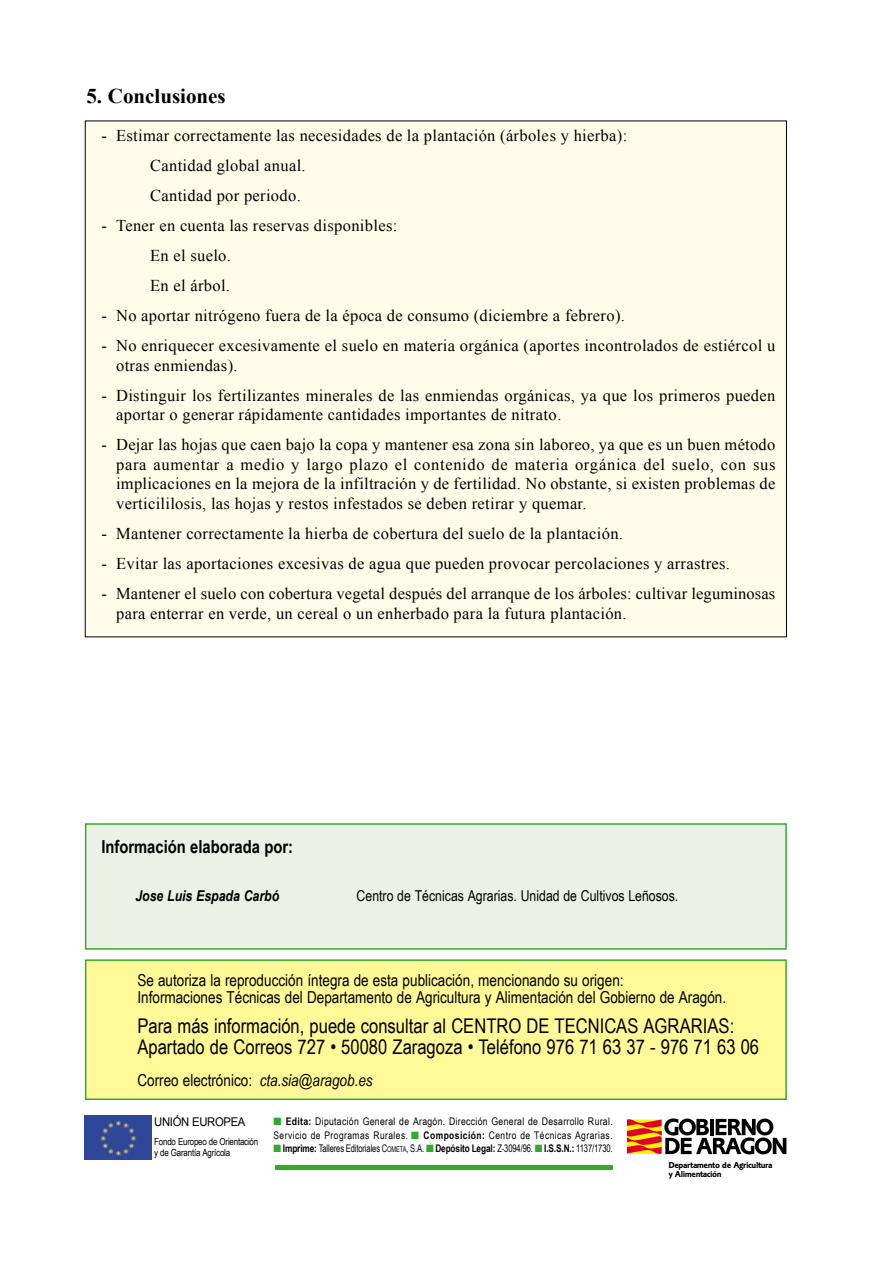
<style>
.page{position:relative;width:893px;height:1263px;background:#fff}
.page>*{position:absolute;margin:0;border:0;box-sizing:border-box;transform-origin:0 0}
.t1{font:700 21px "Times New Roman";color:#000}
.t2{font:20.25px/21px "Arial Narrow";color:#000}
.t3{font:700 18px "Arial Narrow";color:#000}
.t4{font:16.5px/19.6px "Times New Roman";letter-spacing:.02em;color:#000}
.t5{font:16.5px/16.5px "Arial Narrow";color:#000}
.t6{font:15px "Arial Narrow";color:#000}
.t7{font:italic 700 15px "Arial Narrow";color:#000}
.t8{font:12px "Arial";letter-spacing:-.03em;color:#000;scale:.94 1}
.t9{font:10.5px/13.5px "Arial Narrow";letter-spacing:.025em;color:#000}
.t10{font:10.5px "Arial Narrow";letter-spacing:-.01em;color:#000;scale:.88 1}
.t11{font:9.75px/11.7px "Arial Narrow";letter-spacing:-.025em;color:#000}
.t12{font:700 9px/9.3px "Corinthian Gobierno";color:#000}
.s1{font-style:italic}
.s2{color:#33aa2c}
.s3{font-weight:700}
.s4{font-size:7.8px}
</style>
<div class="page">
<div style="left:85px;top:121px;width:701px;height:516px;background:#fffde9"></div>
<div style="left:86px;top:824px;width:700px;height:125px;background:#ebf2e5"></div>
<div style="left:85px;top:823px;width:701px;height:127px;border:2px solid #33aa2c"></div>
<img style="left:85px;top:1116px;width:67px;height:44px">
<div style="left:86px;top:960px;width:700px;height:139px;background:#fff998"></div>
<div style="left:85px;top:959px;width:701px;height:141px;border:2px solid #33aa2c"></div>
<div style="left:626px;top:1118px;width:36px;height:37px;border:1px solid #fff"></div>
<svg style="left:627px;top:1118px;width:159px;height:37px"></svg>
<hr style="left:275px;top:1165px;width:337px;height:4px;background:#33aa2c">
<p class="t1" style="left:86px;top:84px;width:141px">5. Conclusiones</p>
<p class="t4" style="left:150px;top:121px;width:478px;line-height:30px;text-indent:-49px">- Estimar correctamente las necesidades de la plantación (árboles y hierba):<br>Cantidad global anual.<br>Cantidad por periodo.</p>
<p class="t4" style="left:150px;top:210px;width:249px;line-height:30px;text-indent:-49px">- Tener en cuenta las reservas disponibles:<br>En el suelo.<br>En el árbol.</p>
<p class="t4" style="left:101px;top:306px;width:525px">- No aportar nitrógeno fuera de la época de consumo (diciembre a febrero).</p>
<p class="t4" style="left:116px;top:336px;width:660px;text-indent:-15px">- No enriquecer excesivamente el suelo en materia orgánica (aportes incontrolados de estiércol u otras enmiendas).</p>
<p class="t4" style="left:116px;top:385px;width:660px;text-indent:-15px">- Distinguir los fertilizantes minerales de las enmiendas orgánicas, ya que los primeros pueden aportar o generar rápidamente cantidades importantes de nitrato.</p>
<p class="t4" style="left:116px;top:435px;width:660px;text-align:justify;text-indent:-15px">- Dejar las hojas que caen bajo la copa y mantener esa zona sin laboreo, ya que es un buen método para aumentar a medio y largo plazo el contenido de materia orgánica del suelo, con sus implicaciones en la mejora de la infiltración y de fertilidad. No obstante, si existen problemas de verticililosis, las hojas y restos infestados se deben retirar y quemar.</p>
<p class="t4" style="left:101px;top:524px;width:523px">- Mantener correctamente la hierba de cobertura del suelo de la plantación.</p>
<p class="t4" style="left:101px;top:554px;width:630px">- Evitar las aportaciones excesivas de agua que pueden provocar percolaciones y arrastres.</p>
<p class="t4" style="left:116px;top:584px;width:660px;text-indent:-15px">- Mantener el suelo con cobertura vegetal después del arranque de los árboles: cultivar leguminosas para enterrar en verde, un cereal o un enherbado para la futura plantación.</p>
<p class="t3" style="left:101px;top:836px;width:193px">Información elaborada por:</p>
<p class="t7" style="left:135px;top:887px;width:145px">Jose Luis Espada Carbó</p>
<p class="t6" style="left:356px;top:887px;width:323px">Centro de Técnicas Agrarias. Unidad de Cultivos Leñosos.</p>
<p class="t5" style="left:137px;top:972px;width:590px">Se autoriza la reproducción íntegra de esta publicación, mencionando su origen:<br>Informaciones Técnicas del Departamento de Agricultura y Alimentación del Gobierno de Aragón.</p>
<p class="t2" style="left:137px;top:1015px;width:623px">Para más información, puede consultar al CENTRO DE TECNICAS AGRARIAS:<br>Apartado de Correos 727 • 50080 Zaragoza • Teléfono 976 71 63 37 - 976 71 63 06</p>
<p class="t5" style="left:137px;top:1071px;width:237px">Correo electrónico: <span class="s1">cta.sia@aragob.es</span></p>
<p class="t8" style="left:154px;top:1115px;width:98px">UNIÓN EUROPEA</p>
<p class="t11" style="left:154px;top:1135px;width:105px">Fondo Europeo de Orientación y de Garantía Agrícola</p>
<p class="t9" style="left:273px;top:1115px;width:340px"><span class="s2">■</span> <span class="s3">Edita:</span> Diputación General de Aragón. Dirección General de Desarrollo Rural.<br>Servicio de Programas Rurales. <span class="s2">■</span> <span class="s3">Composición:</span> Centro de Técnicas Agrarias.</p>
<p class="t10" style="left:273px;top:1143px;width:387px"><span class="s2">■</span> <span class="s3">Imprime:</span> Talleres Editoriales C<span class="s4">OMETA</span>, S.A. <span class="s2">■</span> <span class="s3">Depósito Legal:</span> Z-3094/96. <span class="s2">■</span> <span class="s3">I.S.S.N.:</span> 1137/1730.</p>
<p class="t12" style="left:668px;top:1161px;width:105px">Departamento de Agricultura y Alimentación</p>
</div>
